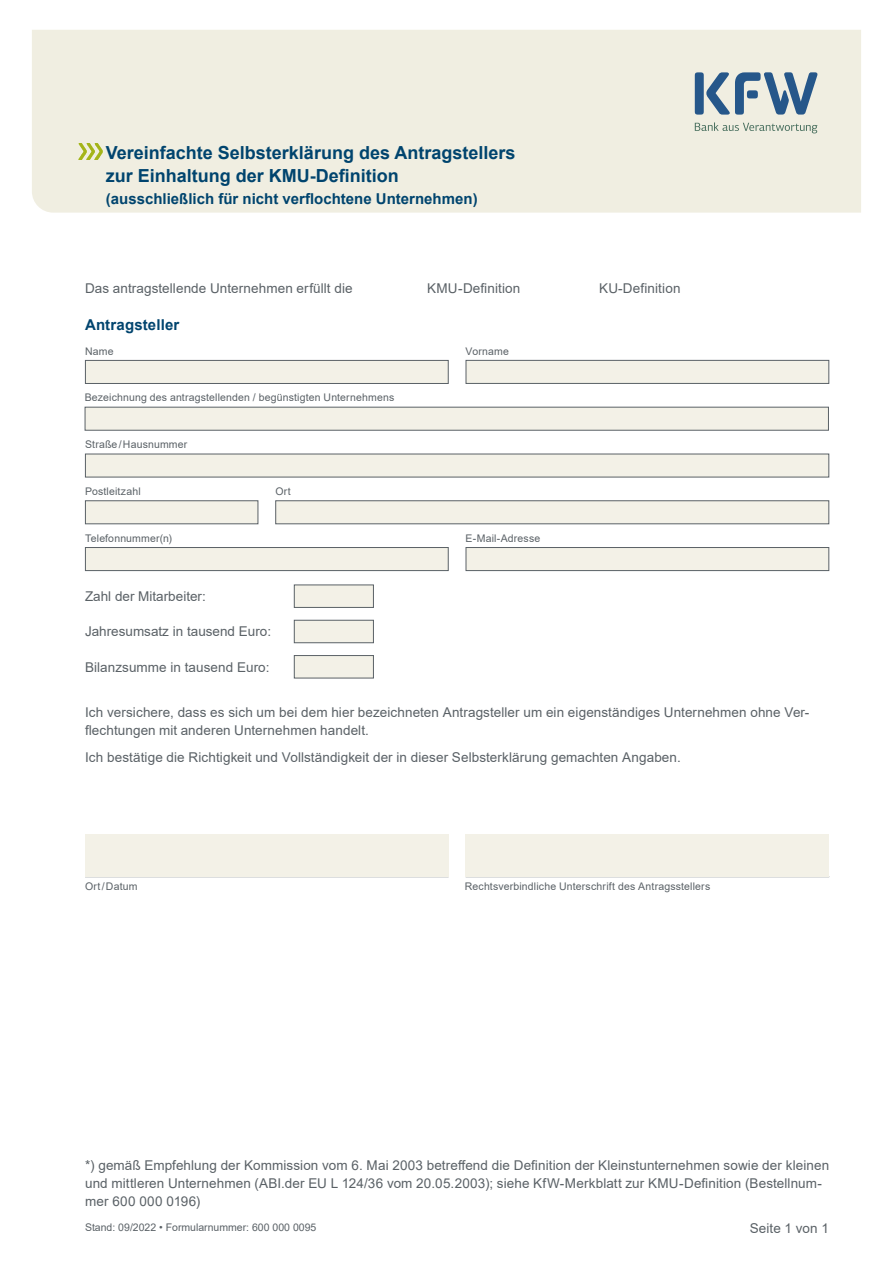
<style>
.page{position:relative;width:893px;height:1263px;background:#fff}
.page>*{position:absolute;margin:0;border:0;box-sizing:border-box;transform-origin:0 0}
.t1{font:700 18px/22.5px "Arial";color:#00446e}
.t2{font:700 15px "Arial";color:#00446e}
.t3{font:13.5px/18px "Arial";letter-spacing:.005em;color:#5a6166}
.t4{font:10.5px "Arial";letter-spacing:.015em;color:#5a6166}
.s1{font-style:inherit}
</style>
<div class="page">
<div style="left:32px;top:30px;width:829px;height:183px;background:#f0eee1"></div>
<img style="left:72px;top:143px;width:36px;height:17px">
<div style="left:695px;top:72px;width:9px;height:43px;background:#26578a;border-radius:3px"></div>
<svg style="left:706px;top:72px;width:111px;height:43px;background:#95aaba"></svg>
<svg style="left:695px;top:122px;width:122px;height:11px"></svg>
<div style="left:85px;top:360px;width:364px;height:24px;background:#f3f1e7;border:1px solid #5a6166"></div>
<div style="left:466px;top:360px;width:363px;height:24px;background:#f3f1e7;border:1px solid #5a6166"></div>
<div style="left:85px;top:407px;width:744px;height:24px;background:#f3f1e7;border:1px solid #5a6166"></div>
<div style="left:85px;top:454px;width:744px;height:23px;background:#f3f1e7"></div>
<div style="left:85px;top:500px;width:173px;height:24px;background:#f3f1e7;border:1px solid #5a6166"></div>
<div style="left:275px;top:500px;width:554px;height:24px;background:#f3f1e7;border:1px solid #5a6166"></div>
<div style="left:85px;top:547px;width:364px;height:24px;background:#f3f1e7;border:1px solid #5a6166"></div>
<div style="left:466px;top:547px;width:363px;height:24px;background:#f3f1e7;border:1px solid #5a6166"></div>
<div style="left:294px;top:584px;width:80px;height:24px;background:#f3f1e7;border:1px solid #5a6166"></div>
<div style="left:294px;top:620px;width:80px;height:23px;background:#f3f1e7;border:1px solid #5a6166"></div>
<div style="left:294px;top:655px;width:80px;height:23px;background:#f3f1e7;border:1px solid #5a6166"></div>
<div style="left:85px;top:834px;width:364px;height:43px;background:#f3f1e7"></div>
<div style="left:466px;top:834px;width:363px;height:43px;background:#f3f1e7"></div>
<h1 class="t1" style="left:106px;top:142px;width:411px">Vereinfachte Selbsterklärung des Antragstellers zur Einhaltung der KMU-Definition</h1>
<h1 class="t2" style="left:106px;top:189px;width:373px">(ausschließlich für nicht verflochtene Unternehmen)</h1>
<p class="t3" style="left:85px;top:279px;width:269px">Das antragstellende Unternehmen erfüllt die</p>
<p class="t3" style="left:427px;top:279px;width:95px">KMU-Definition</p>
<p class="t3" style="left:599px;top:279px;width:83px">KU-Definition</p>
<h2 class="t2" style="left:85px;top:314px;width:96px">Antragsteller</h2>
<p class="t4" style="left:85px;top:344px;width:30px">Name</p>
<p class="t4" style="left:466px;top:344px;width:45px">Vorname</p>
<p class="t4" style="left:85px;top:390px;width:311px">Bezeichnung des antragstellenden / begünstigten Unternehmens</p>
<p class="t4" style="left:85px;top:437px;width:104px">Straße /Hausnummer</p>
<p class="t4" style="left:85px;top:484px;width:57px">Postleitzahl</p>
<p class="t4" style="left:85px;top:531px;width:89px">Telefonnummer(n)</p>
<p class="t4" style="left:275px;top:484px;width:17px">Ort</p>
<p class="t4" style="left:466px;top:531px;width:76px">E-Mail-Adresse</p>
<p class="t3" style="left:85px;top:587px;width:122px">Zahl der Mitarbeiter<span class="s1">:</span></p>
<p class="t3" style="left:85px;top:623px;width:188px">Jahresumsatz in tausend Euro<span class="s1">:</span></p>
<p class="t3" style="left:85px;top:658px;width:186px">Bilanzsumme in tausend Euro<span class="s1">:</span></p>
<p class="t3" style="left:85px;top:704px;width:726px">Ich versichere, dass es sich um bei dem hier bezeichneten Antragsteller um ein eigenständiges Unternehmen ohne Ver&shy;flechtungen mit anderen Unternehmen handelt.</p>
<p class="t3" style="left:85px;top:749px;width:597px">Ich bestätige die Richtigkeit und Vollständigkeit der in dieser Selbsterklärung gemachten Angaben.</p>
<p class="t4" style="left:85px;top:879px;width:54px">Ort/Datum</p>
<p class="t4" style="left:465px;top:879px;width:247px">Rechtsverbindliche Unterschrift des Antragsstellers</p>
<p class="t3" style="left:85px;top:1156px;width:746px">*) gemäß Empfehlung der Kommission vom 6. Mai 2003 betreffend die Definition der Kleinstunternehmen sowie der kleinen und mittleren Unternehmen (ABI.der EU L 124/36 vom 20.05.2003); siehe KfW-Merkblatt zur KMU-Definition (Bestellnum&shy;mer 600 000 0196)</p>
<p class="t4" style="left:85px;top:1220px;width:233px">Stand: 09/2022 • Formularnummer: 600 000 0095</p>
<p class="t3" style="left:750px;top:1219px;width:81px">Seite 1 von 1</p>
</div>
